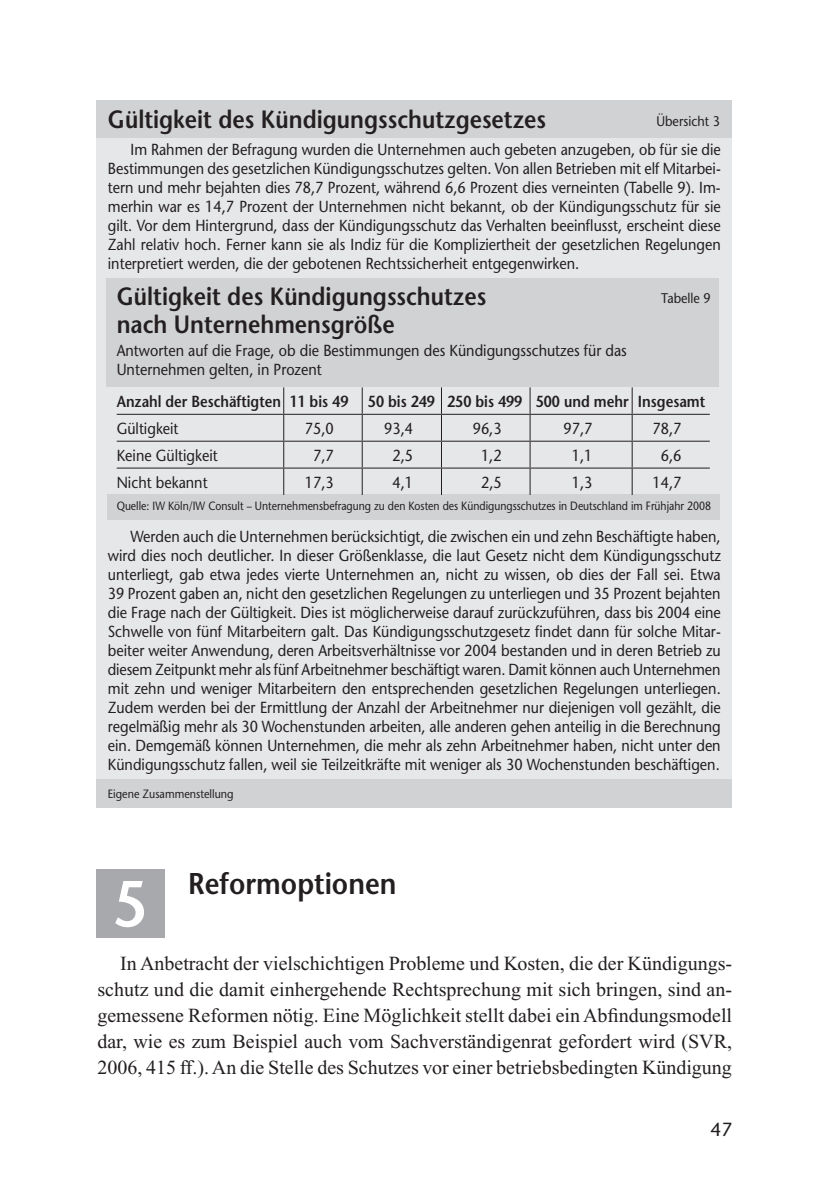
<style>
.page{position:relative;width:840px;height:1191px;background:#fff}
.page>*{position:absolute;margin:0;border:0;box-sizing:border-box;transform-origin:0 0}
.t1{font:600 65px "Stone Sans";color:#fff;scale:.9 1}
.t2{font:600 30px "Stone Sans";color:#231f20;scale:.9 1}
.t3{font:600 25px "Stone Sans";color:#231f20;scale:.9 1}
.t4{font:20px/26px "Times New Roman";color:#231f20;text-align:justify}
.t5{font:19px "Stone Sans";color:#231f20}
.t6{font:16px/19px "Stone Sans";color:#231f20;text-align:justify;scale:.9 1}
.t7{font:600 16px "Stone Sans";color:#231f20;scale:.87 1}
.t8{font:14px "Stone Sans";color:#231f20;scale:.9 1}
.t9{font:12px "Stone Sans";color:#231f20;scale:.87 1}
.t10{font:12px "Stone Sans";color:#231f20;scale:.9 1}
</style>
<div class="page">
<div style="left:96px;top:109px;width:635px;height:686px;background:#e6e7e9"></div>
<div style="left:106px;top:278px;width:612px;height:108px;background:#d1d2d4"></div>
<div style="left:107px;top:494px;width:612px;height:26px;background:#d1d2d4"></div>
<hr style="left:117px;top:414px;width:166px;height:1px;background:#231f20">
<hr style="left:283px;top:414px;width:79px;height:1px;background:#231f20">
<hr style="left:362px;top:414px;width:79px;height:1px;background:#231f20">
<hr style="left:441px;top:414px;width:88px;height:1px;background:#231f20">
<hr style="left:529px;top:414px;width:102px;height:1px;background:#231f20">
<hr style="left:631px;top:414px;width:78px;height:1px;background:#231f20">
<hr style="left:117px;top:441px;width:166px;height:1px;background:#231f20">
<hr style="left:283px;top:441px;width:79px;height:1px;background:#231f20">
<hr style="left:362px;top:441px;width:79px;height:1px;background:#231f20">
<hr style="left:441px;top:441px;width:88px;height:1px;background:#231f20">
<hr style="left:529px;top:441px;width:102px;height:1px;background:#231f20">
<hr style="left:631px;top:441px;width:78px;height:1px;background:#231f20">
<hr style="left:117px;top:467px;width:166px;height:1px;background:#231f20">
<hr style="left:283px;top:467px;width:79px;height:1px;background:#231f20">
<svg style="left:283px;top:387px;width:1px;height:108px"></svg>
<hr style="left:362px;top:467px;width:79px;height:1px;background:#231f20">
<svg style="left:361px;top:387px;width:1px;height:108px"></svg>
<hr style="left:441px;top:467px;width:88px;height:1px;background:#231f20">
<hr style="left:529px;top:467px;width:102px;height:1px;background:#231f20">
<svg style="left:529px;top:387px;width:1px;height:108px"></svg>
<hr style="left:631px;top:467px;width:78px;height:1px;background:#231f20">
<svg style="left:631px;top:387px;width:1px;height:108px"></svg>
<div style="left:96px;top:100px;width:635px;height:37px;background:#d1d2d4"></div>
<div style="left:96px;top:780px;width:635px;height:28px;background:#d1d2d4"></div>
<div style="left:96px;top:869px;width:68px;height:68px;background:#a8a9ad"></div>
<h3 class="t3" style="left:108px;top:103px;width:488px">Gültigkeit des Kündigungsschutzgesetzes</h3>
<p class="t8" style="left:656px;top:112px;width:72px">Übersicht 3</p>
<p class="t6" style="left:108px;top:140px;width:682px;text-indent:23px">Im Rahmen der Befragung wurden die Unternehmen auch gebeten anzugeben, ob für sie die Bestimmungen des gesetzlichen Kündigungsschutzes gelten. Von allen Betrieben mit elf Mitarbei&shy;tern und mehr bejahten dies 78,7 Prozent, während 6,6 Prozent dies verneinten (Tabelle 9). Im&shy;merhin war es 14,7 Prozent der Unternehmen nicht bekannt, ob der Kündigungsschutz für sie gilt. Vor dem Hintergrund, dass der Kündigungsschutz das Verhalten beeinflusst, erscheint diese Zahl relativ hoch. Ferner kann sie als Indiz für die Kompliziertheit der gesetzlichen Regelungen interpretiert werden, die der gebotenen Rechtssicherheit entgegenwirken.</p>
<h3 class="t3" style="left:117px;top:281px;width:412px">Gültigkeit des Kündigungsschutzes</h3>
<p class="t8" style="left:661px;top:289px;width:57px">Tabelle 9</p>
<h3 class="t3" style="left:117px;top:309px;width:310px">nach Unternehmensgröße</h3>
<p class="t6" style="left:117px;top:341px;width:568px">Antworten auf die Frage, ob die Bestimmungen des Kündigungsschutzes für das<br>Unternehmen gelten, in Prozent</p>
<p class="t7" style="left:117px;top:392px;width:677px">Anzahl der Beschäftigten 11 bis 49 50 bis 249 250 bis 499 500 und mehr Insgesamt</p>
<p class="t6" style="left:117px;top:419px;width:70px">Gültigkeit</p>
<p class="t6" style="left:305px;top:419px;width:34px">75,0</p>
<p class="t6" style="left:384px;top:419px;width:34px">93,4</p>
<p class="t6" style="left:472px;top:419px;width:34px">96,3</p>
<p class="t6" style="left:563px;top:419px;width:34px">97,7</p>
<p class="t6" style="left:652px;top:419px;width:34px">78,7</p>
<p class="t6" style="left:117px;top:446px;width:114px">Keine Gültigkeit</p>
<p class="t6" style="left:313px;top:446px;width:24px">7,7</p>
<p class="t6" style="left:392px;top:446px;width:24px">2,5</p>
<p class="t6" style="left:481px;top:446px;width:24px">1,2</p>
<p class="t6" style="left:571px;top:446px;width:24px">1,1</p>
<p class="t6" style="left:660px;top:446px;width:24px">6,6</p>
<p class="t6" style="left:117px;top:473px;width:102px">Nicht bekannt</p>
<p class="t6" style="left:305px;top:473px;width:34px">17,3</p>
<p class="t6" style="left:392px;top:473px;width:24px">4,1</p>
<p class="t6" style="left:481px;top:473px;width:24px">2,5</p>
<p class="t6" style="left:571px;top:473px;width:24px">1,3</p>
<p class="t6" style="left:652px;top:473px;width:34px">14,7</p>
<p class="t9" style="left:117px;top:498px;width:684px">Quelle: IW Köln/IW Consult – Unternehmensbefragung zu den Kosten des Kündigungsschutzes in Deutschland im Frühjahr 2008</p>
<p class="t6" style="left:108px;top:527px;width:682px;text-indent:23px">Werden auch die Unternehmen berücksichtigt, die zwischen ein und zehn Beschäftigte haben, wird dies noch deutlicher. In dieser Größenklasse, die laut Gesetz nicht dem Kündigungsschutz unterliegt, gab etwa jedes vierte Unternehmen an, nicht zu wissen, ob dies der Fall sei. Etwa 39 Prozent gaben an, nicht den gesetzlichen Regelungen zu unterliegen und 35 Prozent bejahten die Frage nach der Gültigkeit. Dies ist möglicherweise darauf zurückzuführen, dass bis 2004 eine Schwelle von fünf Mitarbeitern galt. Das Kündigungsschutzgesetz findet dann für solche Mitar&shy;beiter weiter Anwendung, deren Arbeitsverhältnisse vor 2004 bestanden und in deren Betrieb zu diesem Zeitpunkt mehr als fünf Arbeitnehmer beschäftigt waren. Damit können auch Unternehmen mit zehn und weniger Mitarbeitern den entsprechenden gesetzlichen Regelungen unterliegen.<br>Zudem werden bei der Ermittlung der Anzahl der Arbeitnehmer nur diejenigen voll gezählt, die regelmäßig mehr als 30 Wochenstunden arbeiten, alle anderen gehen anteilig in die Berechnung ein. Demgemäß können Unternehmen, die mehr als zehn Arbeitnehmer haben, nicht unter den Kündigungsschutz fallen, weil sie Teilzeitkräfte mit weniger als 30 Wochenstunden beschäftigen.</p>
<p class="t10" style="left:108px;top:786px;width:141px">Eigene Zusammenstellung</p>
<h1 class="t1" style="left:113px;top:863px;width:39px">5</h1>
<h2 class="t2" style="left:188px;top:865px;width:233px">Reformoptionen</h2>
<p class="t4" style="left:97px;top:950px;width:636px;text-indent:23px">In Anbetracht der vielschichtigen Probleme und Kosten, die der Kündigungs&shy;schutz und die damit einhergehende Rechtsprechung mit sich bringen, sind an&shy;gemessene Reformen nötig. Eine Möglichkeit stellt dabei ein Abfindungsmodell dar, wie es zum Beispiel auch vom Sachverständigenrat gefordert wird (SVR, 2006, 415 ff.). An die Stelle des Schutzes vor einer betriebsbedingten Kündigung</p>
<p class="t5" style="left:710px;top:1117px;width:23px">47</p>
</div>
